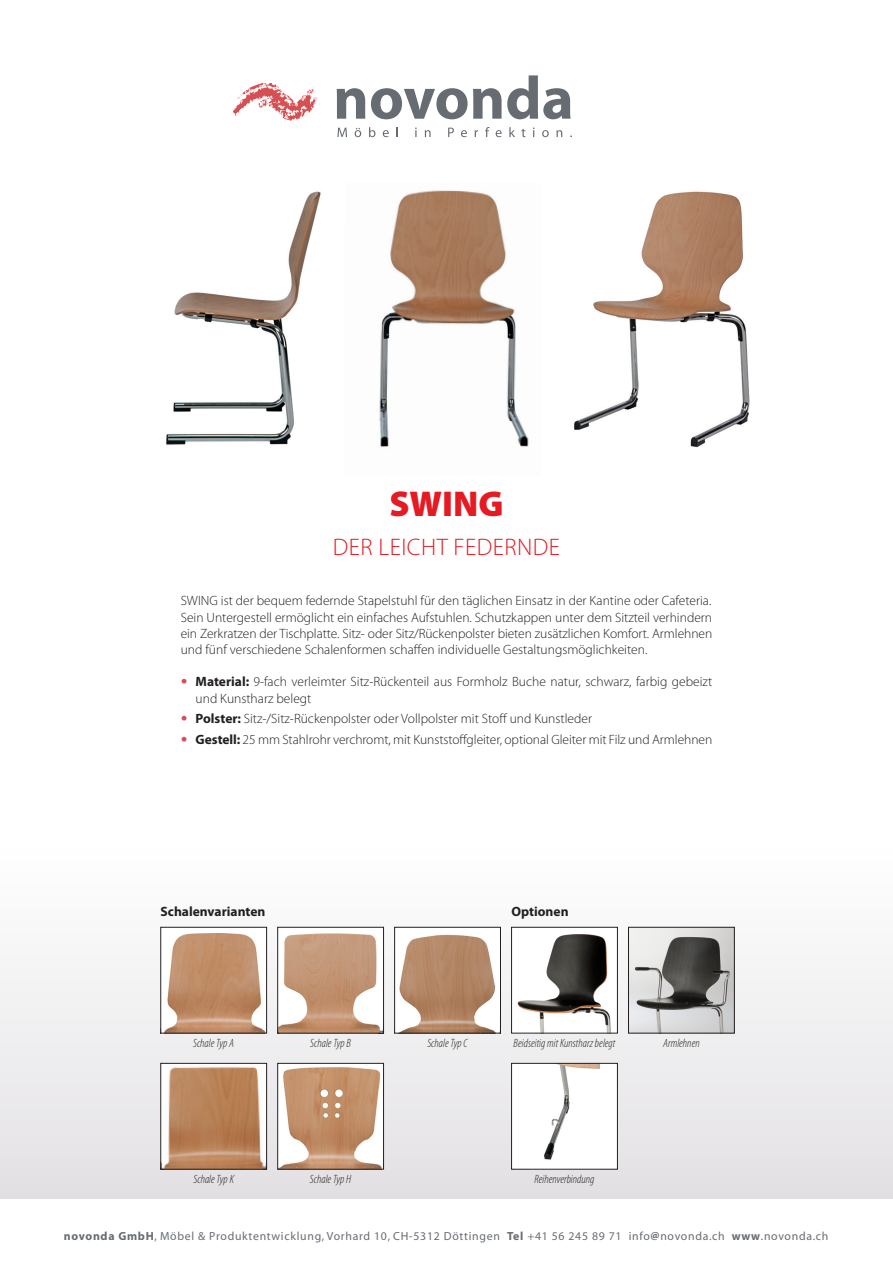
<style>
.page{position:relative;width:893px;height:1263px;background:#fff}
.page>*{position:absolute;margin:0;border:0;box-sizing:border-box;transform-origin:0 0}
.t1{font:900 36px "Myriad Pro";color:#e51a23}
.t2{font:300 24px "Myriad Pro";letter-spacing:.02em;color:#e51a23}
.t3{font:300 13.5px/16.2px "Myriad Pro";color:#231f20;text-align:justify}
.t4{font:700 13.5px "Myriad Pro";color:#231f20}
.t5{font:italic 300 condensed 12px "Myriad Pro";color:#231f20}
.t6{font:11.85px "Myriad";letter-spacing:.06em;color:#676c72}
.s1{font-family:"Helvetica Neue LT Std";color:#d54f53}
.s2{font-weight:700}
</style>
<div class="page">
<svg style="left:337px;top:88px;width:28px;height:31px"></svg>
<svg style="left:371px;top:75px;width:200px;height:44px"></svg>
<svg style="left:337px;top:128px;width:10px;height:9px"></svg>
<svg style="left:355px;top:128px;width:6px;height:9px"></svg>
<svg style="left:369px;top:127px;width:6px;height:10px"></svg>
<svg style="left:383px;top:130px;width:6px;height:7px"></svg>
<svg style="left:415px;top:127px;width:2px;height:10px"></svg>
<svg style="left:425px;top:130px;width:6px;height:7px"></svg>
<svg style="left:448px;top:128px;width:6px;height:9px"></svg>
<svg style="left:461px;top:130px;width:6px;height:7px"></svg>
<svg style="left:475px;top:130px;width:3px;height:7px"></svg>
<svg style="left:485px;top:127px;width:5px;height:10px"></svg>
<svg style="left:496px;top:130px;width:6px;height:7px"></svg>
<svg style="left:509px;top:127px;width:6px;height:10px"></svg>
<svg style="left:521px;top:129px;width:4px;height:8px"></svg>
<svg style="left:542px;top:130px;width:7px;height:7px"></svg>
<svg style="left:556px;top:130px;width:6px;height:7px"></svg>
<svg style="left:232px;top:83px;width:85px;height:38px"></svg>
<div style="left:0;top:850px;width:893px;height:349px;background:linear-gradient(to bottom,#fefefe,#e2e0e3)"></div>
<img style="left:166px;top:191px;width:155px;height:254px">
<img style="left:379px;top:190px;width:150px;height:257px">
<img style="left:574px;top:191px;width:176px;height:257px">
<img style="left:163px;top:929px;width:102px;height:102px">
<div style="left:161px;top:927px;width:106px;height:106px;border:1px solid #231f20"></div>
<img style="left:163px;top:1065px;width:102px;height:102px">
<div style="left:161px;top:1063px;width:106px;height:106px;border:1px solid #231f20"></div>
<img style="left:279px;top:929px;width:103px;height:102px">
<div style="left:277px;top:927px;width:107px;height:106px;border:1px solid #231f20"></div>
<img style="left:396px;top:929px;width:103px;height:102px">
<div style="left:394px;top:927px;width:107px;height:106px;border:1px solid #231f20"></div>
<img style="left:279px;top:1065px;width:103px;height:102px">
<div style="left:277px;top:1063px;width:107px;height:106px;border:1px solid #231f20"></div>
<img style="left:513px;top:929px;width:103px;height:102px">
<div style="left:511px;top:927px;width:107px;height:106px;border:1px solid #231f20"></div>
<div style="left:512px;top:1063px;width:105px;height:106px;background:#fff"></div>
<img style="left:544px;top:1065px;width:56px;height:95px">
<div style="left:511px;top:1063px;width:107px;height:106px;border:1px solid #231f20"></div>
<img style="left:630px;top:929px;width:103px;height:102px">
<div style="left:628px;top:927px;width:107px;height:106px;border:1px solid #231f20"></div>
<p class="t1" style="left:389px;top:483px;width:116px">SWING</p>
<p class="t2" style="left:333px;top:534px;width:229px">DER LEICHT FEDERNDE</p>
<p class="t3" style="left:181px;top:593px;width:532px">SWING ist der bequem federnde Stapelstuhl für den täglichen Einsatz in der Kantine oder Cafeteria.</p>
<p class="t3" style="left:181px;top:609px;width:533px">Sein Untergestell ermöglicht ein einfaches Aufstuhlen. Schutzkappen unter dem Sitzteil verhindern ein Zerkratzen der Tischplatte. Sitz- oder Sitz/Rückenpolster bieten zusätzlichen Komfort. Armlehnen und fünf verschiedene Schalenformen schaffen individuelle Gestaltungsmöglichkeiten.</p>
<p class="t3" style="left:196px;top:674px;width:518px;text-indent:-15px"><span class="s1">•</span> <span class="s2">Material:</span> 9-fach verleimter Sitz-Rückenteil aus Formholz Buche natur, schwarz, farbig gebeizt und Kunstharz belegt</p>
<p class="t3" style="left:181px;top:711px;width:413px"><span class="s1">•</span> <span class="s2">Polster:</span> Sitz-/Sitz-Rückenpolster oder Vollpolster mit Stoff und Kunstleder</p>
<p class="t3" style="left:181px;top:731px;width:533px"><span class="s1">•</span> <span class="s2">Gestell:</span> 25 mm Stahlrohr verchromt, mit Kunststoffgleiter, optional Gleiter mit Filz und Armlehnen</p>
<p class="t4" style="left:161px;top:904px;width:106px">Schalenvarianten</p>
<p class="t4" style="left:511px;top:904px;width:59px">Optionen</p>
<p class="t5" style="left:193px;top:1036px;width:43px">Schale Typ A</p>
<p class="t5" style="left:310px;top:1036px;width:42px">Schale Typ B</p>
<p class="t5" style="left:427px;top:1036px;width:42px">Schale Typ C</p>
<p class="t5" style="left:514px;top:1036px;width:103px">Beidseitig mit Kunstharz belegt</p>
<p class="t5" style="left:663px;top:1036px;width:38px">Armlehnen</p>
<p class="t5" style="left:193px;top:1172px;width:42px">Schale Typ K</p>
<p class="t5" style="left:310px;top:1172px;width:43px">Schale Typ H</p>
<p class="t5" style="left:535px;top:1172px;width:61px">Reihenverbindung</p>
<p class="t6" style="left:64px;top:1230px;width:766px"><span class="s2">novonda GmbH</span>, Möbel &amp; Produktentwicklung, Vorhard 10, CH-5312 Döttingen <span class="s2">Tel</span> +41 56 245 89 71 info<span class="s2">@</span>novonda.ch <span class="s2">www</span>.novonda.ch</p>
</div>
